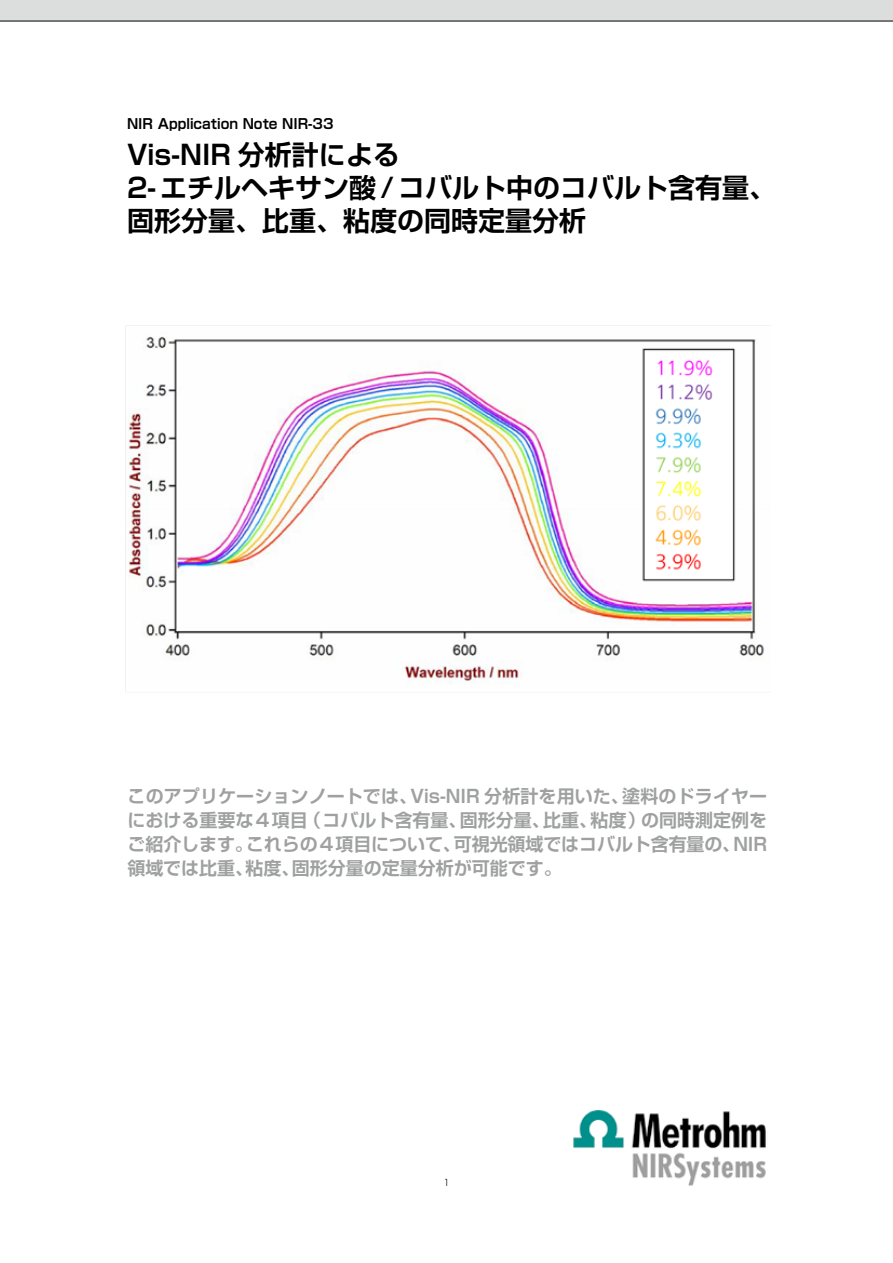
<style>
.page{position:relative;width:893px;height:1263px;background:#fff}
.page>*{position:absolute;margin:0;border:0;box-sizing:border-box;transform-origin:0 0}
.t1{font:700 27px/33px "Shin Go Pro De";color:#000}
.t2{font:700 18px/24px "Shin Go Pro De";letter-spacing:-.005em;color:#9fa0a0;text-align:justify}
.t3{font:700 13.8px "Shin Go Pro De";color:#000}
.t4{font:300 9px "Shin Go Pro";color:#000}
</style>
<div class="page">
<div style="left:0;top:0;width:893px;height:21px;background:#dcdddd"></div>
<img style="left:573px;top:1109px;width:193px;height:76px">
<img style="left:125px;top:325px;width:646px;height:366px">
<p class="t3" style="left:127px;top:113px;width:208px">NIR Application Note NIR-33</p>
<h1 class="t1" style="left:127px;top:135px;width:651px">Vis-NIR 分析計による<br>2- エチルヘキサン酸 / コバルト中のコバルト含有量、固形分量、比重、粘度の同時定量分析</h1>
<p class="t2" style="left:128px;top:781px;width:641px">このアプリケーションノートでは、Vis-NIR 分析計を用いた、塗料のドライヤーにおける重要な4項目（コバルト含有量、固形分量、比重、粘度）の同時測定例をご紹介します。これらの4項目について、可視光領域ではコバルト含有量の、NIR領域では比重、粘度、固形分量の定量分析が可能です。</p>
<p class="t4" style="left:443px;top:1175px;width:8px">1</p>
</div>
